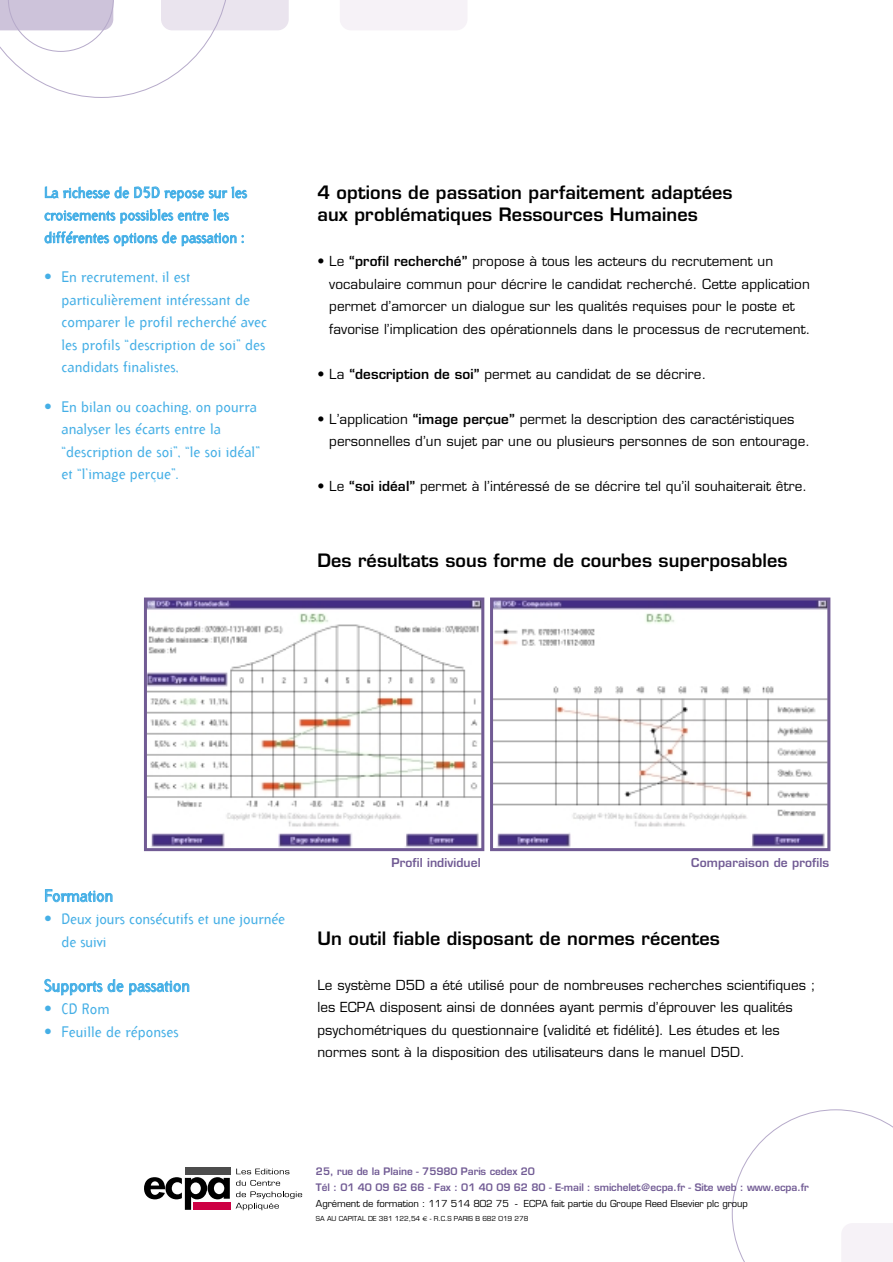
<style>
.page{position:relative;width:893px;height:1262px;background:#fff}
.page>*{position:absolute;margin:0;border:0;box-sizing:border-box;transform-origin:0 0}
.t1{font:600 18px/22.5px "Eurostile";letter-spacing:.005em;color:#000}
.t2{font:16.5px "Arbitrary";letter-spacing:.005em;color:#45afe6}
.t3{font:15px/22.5px "Arbitrary";letter-spacing:.005em;color:#45afe6}
.t4{font:13.5px/22.5px "Eurostile";letter-spacing:.005em;color:#000}
.t5{font:600 12px "Eurostile";letter-spacing:.005em;color:#715b94}
.t6{font:600 10.05px/15.9px "Eurostile";letter-spacing:-.005em;color:#715b94}
.t7{font:9.45px "Eurostile";letter-spacing:-.005em;color:#000}
.t8{font:6.75px "Eurostile";letter-spacing:-.005em;color:#000}
.s1{font-family:"Eurostile"}
.s2{font-weight:600}
.s3{font-family:"Euro Sans"}
</style>
<div class="page">
<svg style="left:731px;top:1109px;width:161px;height:152px"></svg>
<div style="left:340px;top:0;width:127px;height:30px;background:#f6f2f7"></div>
<svg style="left:0;top:0;width:289px;height:98px"></svg>
<img style="left:148px;top:601px;width:332px;height:246px">
<div style="left:144px;top:597px;width:340px;height:254px;border:3px solid #715b94"></div>
<img style="left:494px;top:601px;width:332px;height:246px">
<div style="left:490px;top:597px;width:340px;height:254px;border:3px solid #715b94"></div>
<div style="left:185px;top:1167px;width:45px;height:8px;background:#4d4d4d"></div>
<svg style="left:144px;top:1168px;width:158px;height:42px"></svg>
<p class="t3" style="left:44px;top:182px;width:204px">La richesse de D5D repose sur les croisements possibles entre les différentes options de passation :</p>
<p class="t3" style="left:61px;top:267px;width:207px;text-indent:-17px"><span class="s1">•</span> En recrutement, il est particulièrement intéressant de comparer le profil recherché avec les profils “description de soi” des candidats finalistes,</p>
<p class="t3" style="left:61px;top:397px;width:200px;text-indent:-17px"><span class="s1">•</span> En bilan ou coaching, on pourra analyser les écarts entre la “description de soi”, “le soi idéal” et “l’image perçue”.</p>
<h1 class="t1" style="left:317px;top:183px;width:417px">4 options de passation parfaitement adaptées aux problématiques Ressources Humaines</h1>
<p class="t4" style="left:329px;top:251px;width:483px;text-indent:-12px">• Le <span class="s2">“profil recherché”</span> propose à tous les acteurs du recrutement un vocabulaire commun pour décrire le candidat recherché. Cette application permet d’amorcer un dialogue sur les qualités requises pour le poste et favorise l’implication des opérationnels dans le processus de recrutement.</p>
<p class="t4" style="left:317px;top:364px;width:390px">• La <span class="s2">“description de soi”</span> permet au candidat de se décrire.</p>
<p class="t4" style="left:329px;top:409px;width:482px;text-indent:-12px">• L’application <span class="s2">“image perçue”</span> permet la description des caractéristiques personnelles d’un sujet par une ou plusieurs personnes de son entourage.</p>
<p class="t4" style="left:317px;top:476px;width:491px">• Le <span class="s2">“soi idéal”</span> permet à l’intéressé de se décrire tel qu’il souhaiterait être.</p>
<h1 class="t1" style="left:317px;top:551px;width:471px">Des résultats sous forme de courbes superposables</h1>
<p class="t2" style="left:44px;top:889px;width:70px">Formation</p>
<p class="t3" style="left:61px;top:909px;width:225px;text-indent:-17px"><span class="s1">•</span> Deux jours consécutifs et une journée de suivi</p>
<p class="t2" style="left:44px;top:979px;width:147px">Supports de passation</p>
<p class="t3" style="left:44px;top:999px;width:67px"><span class="s1">•</span> CD Rom</p>
<p class="t3" style="left:44px;top:1021px;width:136px"><span class="s1">•</span> Feuille de réponses</p>
<p class="t5" style="left:391px;top:857px;width:91px">Profil individuel</p>
<p class="t5" style="left:691px;top:857px;width:139px">Comparaison de profils</p>
<h1 class="t1" style="left:317px;top:928px;width:404px">Un outil fiable disposant de normes récentes</h1>
<p class="t4" style="left:317px;top:974px;width:499px">Le système D5D a été utilisé pour de nombreuses recherches scientifiques ; les ECPA disposent ainsi de données ayant permis d’éprouver les qualités psychométriques du questionnaire (validité et fidélité). Les études et les normes sont à la disposition des utilisateurs dans le manuel D5D.</p>
<p class="t6" style="left:316px;top:1164px;width:494px">25, rue de la Plaine - 75980 Paris cedex 20<br>Tél : 01 40 09 62 66 - Fax : 01 40 09 62 80 - E-mail : smichelet@ecpa.fr - Site web : www.ecpa.fr</p>
<p class="t7" style="left:316px;top:1199px;width:433px">Agrément de formation : 117 514 802 75 - ECPA fait partie du Groupe Reed Elsevier plc group</p>
<p class="t8" style="left:316px;top:1215px;width:214px">SA AU CAPITAL DE 381 122,54 <span class="s3">€</span> - R.C.S PARIS B 682 019 278</p>
</div>
